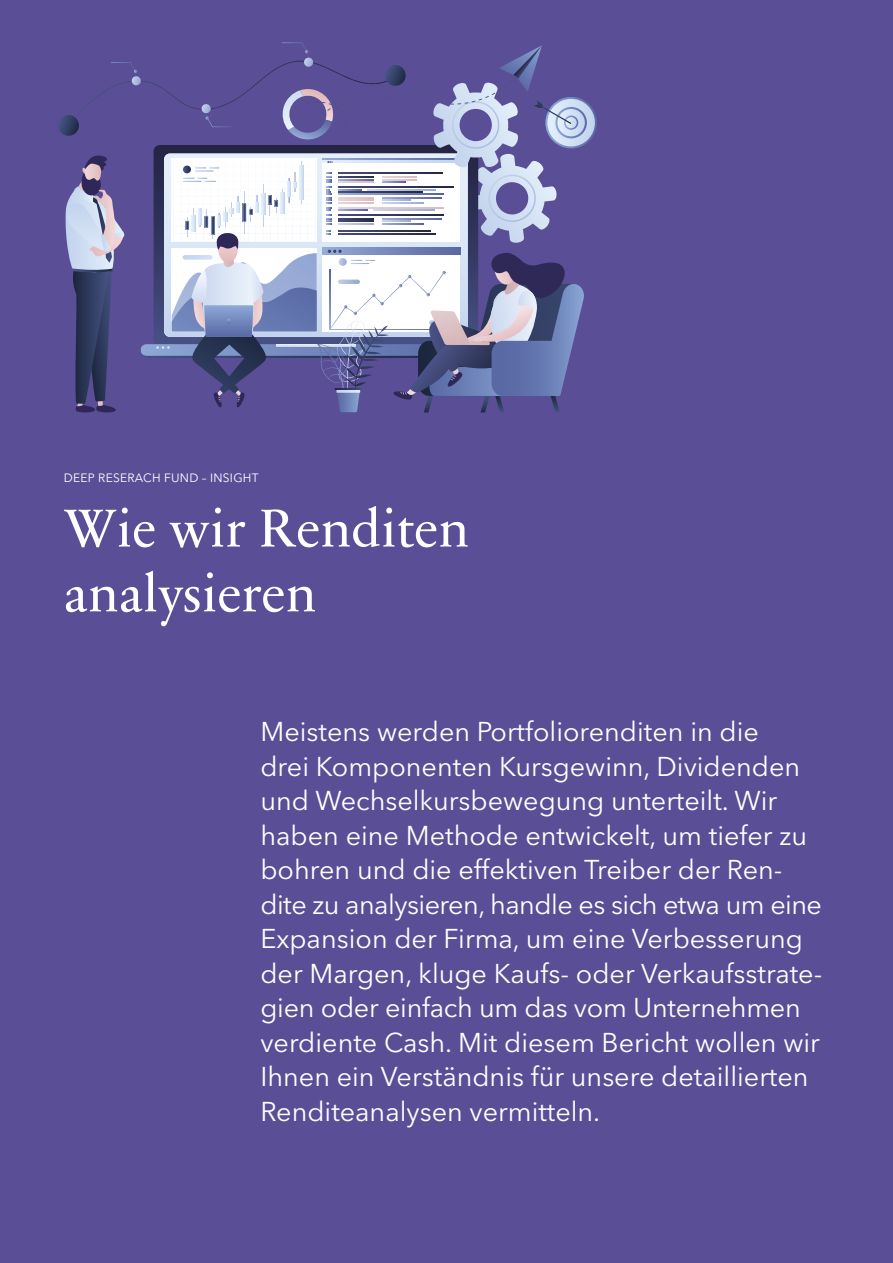
<style>
.page{position:relative;width:893px;height:1263px;background:#5a4f96}
.page>*{position:absolute;margin:0;border:0;box-sizing:border-box;transform-origin:0 0}
.t1{font:54px/64.8px "Sabon Next Com";color:#fff}
.t2{font:27px/34.5px "Avenir Next LT Pro";color:#fff}
.t3{font:12px "Avenir Next LT Pro";letter-spacing:.02em;color:#fff}
</style>
<div class="page">
<svg style="left:545px;top:97px;width:52px;height:51px"></svg>
<svg style="left:547px;top:99px;width:48px;height:47px"></svg>
<svg style="left:555px;top:107px;width:32px;height:31px"></svg>
<svg style="left:58px;top:43px;width:527px;height:370px"></svg>
<p class="t3" style="left:64px;top:470px;width:196px">DEEP RESERACH FUND – INSIGHT</p>
<h1 class="t1" style="left:64px;top:494px;width:407px">Wie wir Renditen analysieren</h1>
<p class="t2" style="left:260px;top:714px;width:563px">Meistens werden Portfoliorenditen in die<br>drei Komponenten Kursgewinn, Dividenden und Wechselkursbewegung unterteilt. Wir haben eine Methode entwickelt, um tiefer zu bohren und die effektiven Treiber der Ren&shy;dite zu analysieren, handle es sich etwa um eine Expansion der Firma, um eine Verbesserung der Margen, kluge Kaufs- oder Verkaufsstrate&shy;gien oder einfach um das vom Unternehmen verdiente Cash. Mit diesem Bericht wollen wir Ihnen ein Verständnis für unsere detaillierten Renditeanalysen vermitteln.</p>
</div>
